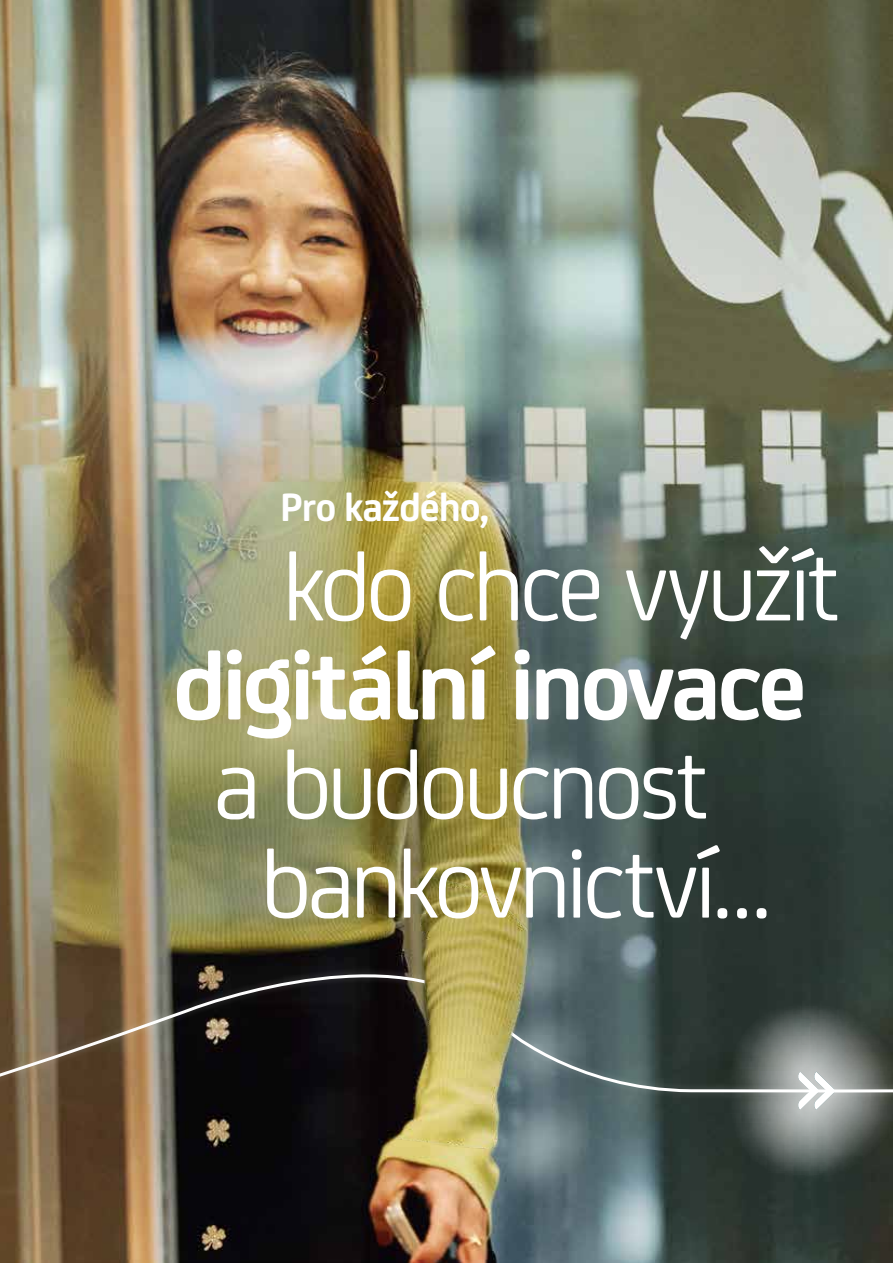
<style>
.page{position:relative;width:893px;height:1263px;background:#fff}
.page>*{position:absolute;margin:0;border:0;box-sizing:border-box;transform-origin:0 0}
.t1{font:102px/99px "Uni Credit";letter-spacing:-.04em;color:#fff}
.t2{font:700 102px "Uni Credit";letter-spacing:-.04em;color:#fff}
.t3{font:700 42px "Uni Credit";letter-spacing:-.025em;color:#fff}
</style>
<div class="page">
<img style="left:0;top:0;width:893px;height:1263px">
<div style="left:729px;top:1003px;width:160px;height:176px;background:#28332b"></div>
<svg style="left:745px;top:1143px;width:148px;height:36px"></svg>
<div style="left:0;top:788px;width:893px;height:355px;background:#fff;opacity:.25"></div>
<img style="left:0;top:794px;width:893px;height:343px">
<p class="t3" style="left:280px;top:476px;width:210px">Pro každého,</p>
<p class="t1" style="left:283px;top:531px;width:559px">kdo chce využít</p>
<p class="t2" style="left:173px;top:609px;width:635px">digitální inovace</p>
<p class="t1" style="left:261px;top:729px;width:512px;text-indent:-47px">a budoucnost bankovnictví…</p>
</div>
